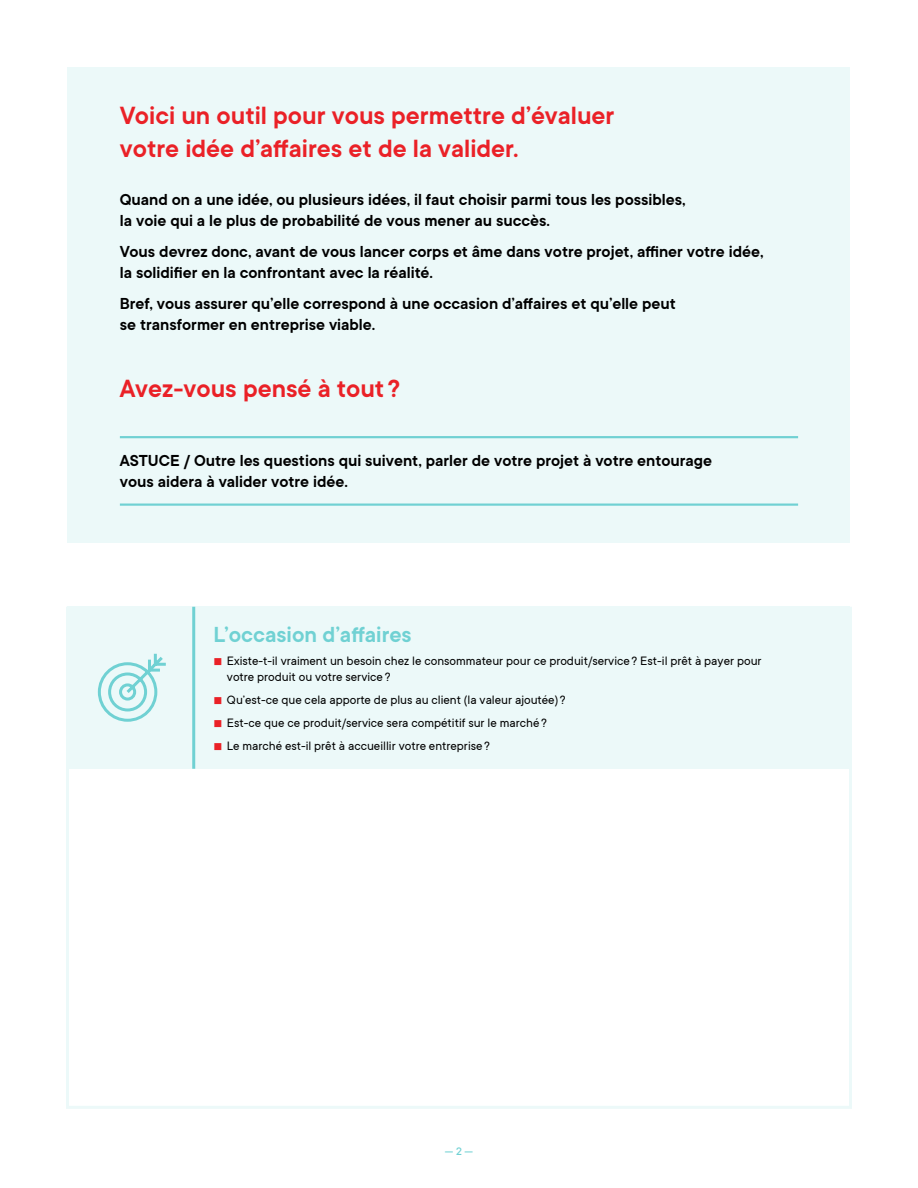
<style>
.page{position:relative;width:918px;height:1188px;background:#fff}
.page>*{position:absolute;margin:0;border:0;box-sizing:border-box;transform-origin:0 0}
.t1{font:600 27.45px/32.8px "TT Commons";color:#ea2127}
.t2{font:600 24px "TT Commons";color:#70d1d3}
.t3{font:600 17.55px/21px "TT Commons";color:#000}
.t4{font:13.5px/23px "TT Commons";color:#000}
.t5{font:500 12px "TT Commons";color:#70d1d3}
</style>
<div class="page">
<div style="left:68px;top:68px;width:782px;height:475px;background:#ecf9f9"></div>
<hr style="left:120px;top:436px;width:678px;height:2px;background:#70d1d3">
<hr style="left:120px;top:504px;width:678px;height:2px;background:#70d1d3">
<div style="left:68px;top:607px;width:782px;height:162px;background:#ecf9f9"></div>
<hr style="left:192px;top:607px;width:3px;height:162px;background:#70d1d3">
<svg style="left:97px;top:653px;width:69px;height:69px"></svg>
<h1 class="t1" style="left:120px;top:100px;width:496px">Voici un outil pour vous permettre d’évaluer votre idée d’affaires et de la valider.</h1>
<p class="t3" style="left:120px;top:189px;width:567px">Quand on a une idée, ou plusieurs idées, il faut choisir parmi tous les possibles, la voie qui a le plus de probabilité de vous mener au succès.</p>
<p class="t3" style="left:120px;top:241px;width:645px">Vous devrez donc, avant de vous lancer corps et âme dans votre projet, affiner votre idée, la solidifier en la confrontant avec la réalité.</p>
<p class="t3" style="left:120px;top:293px;width:557px">Bref, vous assurer qu’elle correspond à une occasion d’affaires et qu’elle peut se transformer en entreprise viable.</p>
<h1 class="t1" style="left:120px;top:373px;width:282px">Avez-vous pensé à tout ?</h1>
<p class="t3" style="left:120px;top:450px;width:594px">ASTUCE / Outre les questions qui suivent, parler de votre projet à votre entourage vous aidera à valider votre idée.</p>
<h2 class="t2" style="left:213px;top:622px;width:200px">L’occasion d’affaires</h2>
<p class="t4" style="left:227px;top:653px;width:536px;line-height:16.2px">Existe-t-il vraiment un besoin chez le consommateur pour ce produit/service ? Est-il prêt à payer pour votre produit ou votre service ?</p>
<p class="t4" style="left:227px;top:689px;width:340px">Qu’est-ce que cela apporte de plus au client (la valeur ajoutée) ?<br>Est-ce que ce produit/service sera compétitif sur le marché ?<br>Le marché est-il prêt à accueillir votre entreprise ?</p>
<p class="t5" style="left:445px;top:1145px;width:30px">— 2 —</p>
</div>
